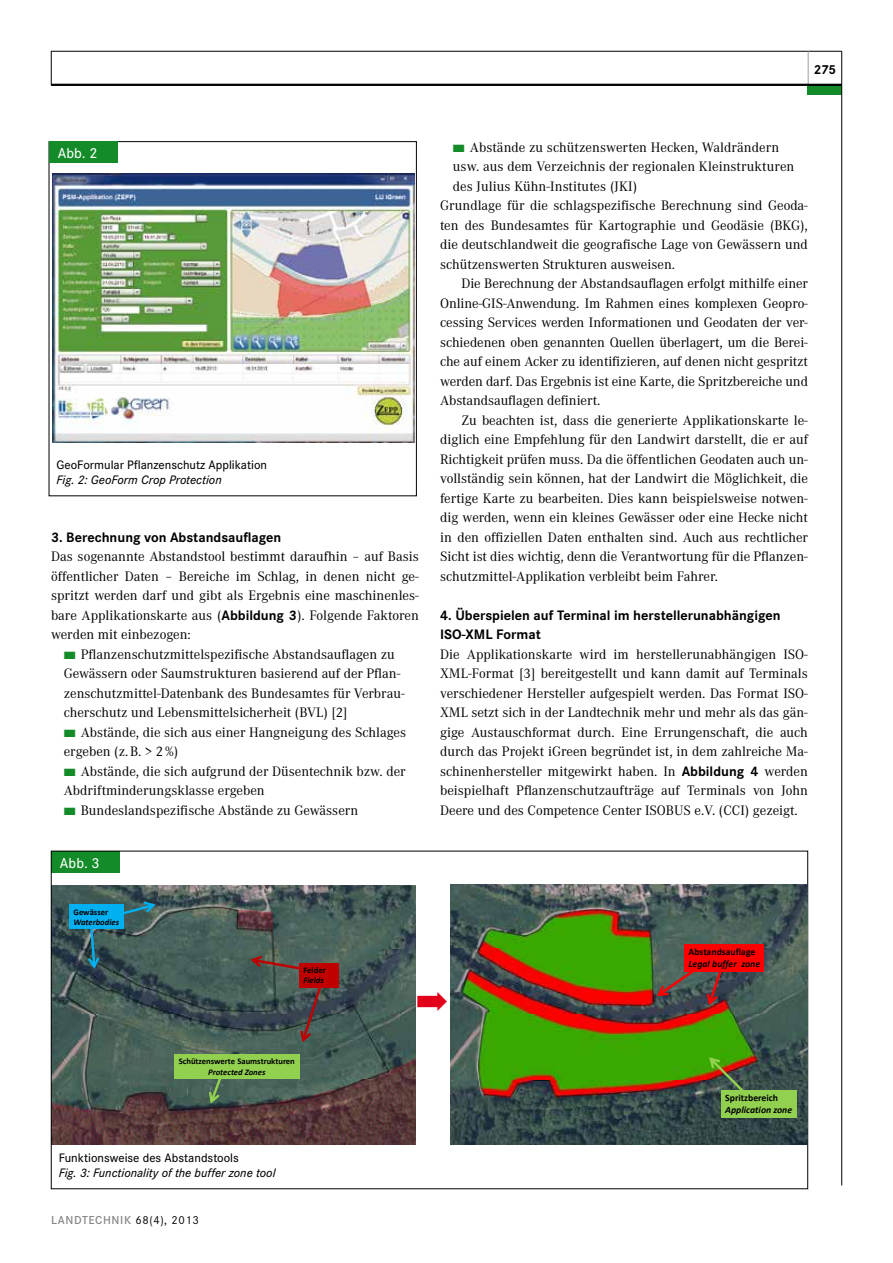
<style>
.page{position:relative;width:893px;height:1263px;background:#fff}
.page>*{position:absolute;margin:0;border:0;box-sizing:border-box;transform-origin:0 0}
.t1{font:500 15px "Corporate S";color:#fff}
.t2{font:14.25px/19.5px "Corporate A";color:#000}
.t3{font:700 14.25px/19.5px "Corporate S";color:#000}
.t4{font:700 13.5px "Corporate S";color:#000}
.t5{font:500 12.75px "Corporate S";color:#000}
.t6{font:italic 500 12.75px "Corporate S";color:#000}
.t7{font:600 12px "Corporate S";letter-spacing:.05em;color:#87888a}
.t8{font:italic 700 9.75px "Calibri";color:#000}
.t9{font:700 9.75px "Calibri";color:#000}
.t10{font:700 8.55px "Calibri";color:#000}
.t11{font:italic 700 8.55px "Calibri";color:#000}
.s1{font-family:"Corporate S";font-weight:700}
.s2{color:#148b29}
.s3{font-weight:400;color:#000}
</style>
<div class="page">
<hr style="left:51px;top:51px;width:1px;height:34px;background:#000">
<hr style="left:51px;top:51px;width:791px;height:1px;background:#000">
<hr style="left:808px;top:51px;width:1px;height:34px;background:#9c9e9f">
<div style="left:808px;top:85px;width:34px;height:10px;background:#148b29"></div>
<hr style="left:841px;top:51px;width:1px;height:1134px;background:#000">
<hr style="left:51px;top:84px;width:791px;height:2px;background:#000">
<div style="left:49px;top:141px;width:368px;height:355px;border:1px solid #000"></div>
<div style="left:49px;top:142px;width:68px;height:21px;background:#148b29"></div>
<img style="left:52px;top:173px;width:362px;height:269px">
<div style="left:51px;top:851px;width:68px;height:21px;background:#148b29"></div>
<img style="left:53px;top:885px;width:362px;height:259px">
<div style="left:70px;top:904px;width:54px;height:25px;background:#00b0f0"></div>
<div style="left:300px;top:963px;width:39px;height:24px;background:#c00000"></div>
<div style="left:174px;top:1054px;width:126px;height:25px;background:#92d050"></div>
<svg style="left:88px;top:929px;width:11px;height:40px"></svg>
<svg style="left:122px;top:902px;width:34px;height:13px"></svg>
<svg style="left:209px;top:1079px;width:12px;height:24px"></svg>
<svg style="left:251px;top:956px;width:52px;height:14px"></svg>
<svg style="left:300px;top:987px;width:22px;height:55px"></svg>
<img style="left:450px;top:885px;width:358px;height:260px">
<div style="left:685px;top:944px;width:79px;height:27px;background:#f00"></div>
<div style="left:721px;top:1090px;width:76px;height:27px;background:#92d050"></div>
<svg style="left:657px;top:967px;width:40px;height:29px"></svg>
<svg style="left:709px;top:1057px;width:35px;height:35px"></svg>
<svg style="left:707px;top:971px;width:15px;height:34px"></svg>
<p class="t4" style="left:814px;top:61px;width:24px">275</p>
<p class="t1" style="left:58px;top:145px;width:41px">Abb. 2</p>
<p class="t5" style="left:56px;top:458px;width:212px">GeoFormular Pflanzenschutz Applikation</p>
<p class="t6" style="left:56px;top:473px;width:167px">Fig. 2: GeoForm Crop Protection</p>
<p class="t3" style="left:51px;top:528px;width:232px">3. Berechnung von Abstandsauflagen</p>
<p class="t2" style="left:51px;top:547px;width:369px;text-align:justify">Das sogenannte Abstandstool bestimmt daraufhin – auf Basis öffentlicher Daten – Bereiche im Schlag, in denen nicht ge&shy;spritzt werden darf und gibt als Ergebnis eine maschinenles&shy;bare Applikationskarte aus (<span class="s1">Abbildung 3</span>). Folgende Faktoren werden mit einbezogen:</p>
<p class="t2" style="left:64px;top:645px;width:342px"><span class="s2">■</span> Pflanzenschutzmittelspezifische Abstandsauflagen zu Gewässern oder Saumstrukturen basierend auf der Pflan&shy;zenschutzmittel-Datenbank des Bundesamtes für Verbrau&shy;cherschutz und Lebensmittelsicherheit (BVL) [2]</p>
<p class="t2" style="left:64px;top:723px;width:344px"><span class="s2">■</span> Abstände, die sich aus einer Hangneigung des Schlages ergeben (z.B. &gt; 2%)</p>
<p class="t2" style="left:64px;top:762px;width:343px"><span class="s2">■</span> Abstände, die sich aufgrund der Düsentechnik bzw. der<br>Abdriftminderungsklasse ergeben</p>
<p class="t2" style="left:64px;top:801px;width:296px"><span class="s2">■</span> Bundeslandspezifische Abstände zu Gewässern</p>
<p class="t1" style="left:60px;top:854px;width:41px">Abb. 3</p>
<p class="t10" style="left:74px;top:906px;width:36px">Gewässer</p>
<p class="t11" style="left:74px;top:917px;width:47px">Waterbodies</p>
<p class="t10" style="left:303px;top:964px;width:24px">Felder</p>
<p class="t11" style="left:303px;top:975px;width:22px">Fields</p>
<p class="t2" style="left:453px;top:138px;width:328px"><span class="s2">■</span> Abstände zu schützenswerten Hecken, Waldrändern</p>
<p class="t2" style="left:453px;top:157px;width:343px">usw. aus dem Verzeichnis der regionalen Kleinstrukturen</p>
<p class="t2" style="left:453px;top:177px;width:186px">des Julius Kühn-Institutes (JKI)</p>
<p class="t2" style="left:440px;top:196px;width:369px">Grundlage für die schlagspezifische Berechnung sind Geoda-</p>
<p class="t2" style="left:440px;top:216px;width:369px">ten des Bundesamtes für Kartographie und Geodäsie (BKG),</p>
<p class="t2" style="left:440px;top:235px;width:369px">die deutschlandweit die geografische Lage von Gewässern und</p>
<p class="t2" style="left:440px;top:255px;width:237px">schützenswerten Strukturen ausweisen.</p>
<p class="t2" style="left:461px;top:274px;width:348px">Die Berechnung der Abstandsauflagen erfolgt mithilfe einer</p>
<p class="t2" style="left:440px;top:294px;width:369px">Online-GIS-Anwendung. Im Rahmen eines komplexen Geopro-</p>
<p class="t2" style="left:440px;top:313px;width:369px">cessing Services werden Informationen und Geodaten der ver-</p>
<p class="t2" style="left:440px;top:333px;width:369px">schiedenen oben genannten Quellen überlagert, um die Berei-</p>
<p class="t2" style="left:440px;top:352px;width:369px">che auf einem Acker zu identifizieren, auf denen nicht gespritzt</p>
<p class="t2" style="left:440px;top:372px;width:369px">werden darf. Das Ergebnis ist eine Karte, die Spritzbereiche und</p>
<p class="t2" style="left:440px;top:391px;width:162px">Abstandsauflagen definiert.</p>
<p class="t2" style="left:461px;top:411px;width:348px">Zu beachten ist, dass die generierte Applikationskarte le-</p>
<p class="t2" style="left:440px;top:430px;width:369px">diglich eine Empfehlung für den Landwirt darstellt, die er auf</p>
<p class="t2" style="left:440px;top:450px;width:369px">Richtigkeit prüfen muss. Da die öffentlichen Geodaten auch un-</p>
<p class="t2" style="left:440px;top:469px;width:369px">vollständig sein können, hat der Landwirt die Möglichkeit, die</p>
<p class="t2" style="left:440px;top:489px;width:369px">fertige Karte zu bearbeiten. Dies kann beispielsweise notwen-</p>
<p class="t2" style="left:440px;top:508px;width:369px">dig werden, wenn ein kleines Gewässer oder eine Hecke nicht</p>
<p class="t2" style="left:440px;top:528px;width:369px">in den offiziellen Daten enthalten sind. Auch aus rechtlicher</p>
<p class="t2" style="left:440px;top:547px;width:369px">Sicht ist dies wichtig, denn die Verantwortung für die Pflanzen-</p>
<p class="t2" style="left:440px;top:567px;width:279px">schutzmittel-Applikation verbleibt beim Fahrer.</p>
<p class="t3" style="left:440px;top:605px;width:342px">4. Überspielen auf Terminal im herstellerunabhängigen<br>ISO-XML Format</p>
<p class="t2" style="left:440px;top:645px;width:369px;text-align:justify">Die Applikationskarte wird im herstellerunabhängigen ISO-XML-Format [3] bereitgestellt und kann damit auf Terminals verschiedener Hersteller aufgespielt werden. Das Format ISO-XML setzt sich in der Landtechnik mehr und mehr als das gän&shy;gige Austauschformat durch. Eine Errungenschaft, die auch durch das Projekt iGreen begründet ist, in dem zahlreiche Ma&shy;schinenhersteller mitgewirkt haben. In <span class="s1">Abbildung 4</span> werden beispielhaft Pflanzenschutzaufträge auf Terminals von John Deere und des Competence Center ISOBUS e.V. (CCI) gezeigt.</p>
<p class="t9" style="left:688px;top:945px;width:68px">Abstandsauflage</p>
<p class="t8" style="left:688px;top:957px;width:73px">Legal buffer zone</p>
<p class="t10" style="left:179px;top:1056px;width:118px">Schützenswerte Saumstrukturen</p>
<p class="t11" style="left:208px;top:1066px;width:59px">Protected Zones</p>
<p class="t5" style="left:59px;top:1150px;width:182px">Funktionsweise des Abstandstools</p>
<p class="t6" style="left:59px;top:1165px;width:218px">Fig. 3: Functionality of the buffer zone tool</p>
<p class="t7" style="left:51px;top:1213px;width:149px">LANDTECHNIK <span class="s3">68(4), 2013</span></p>
<p class="t9" style="left:725px;top:1091px;width:54px">Spritzbereich</p>
<p class="t8" style="left:725px;top:1103px;width:68px">Application zone</p>
</div>
